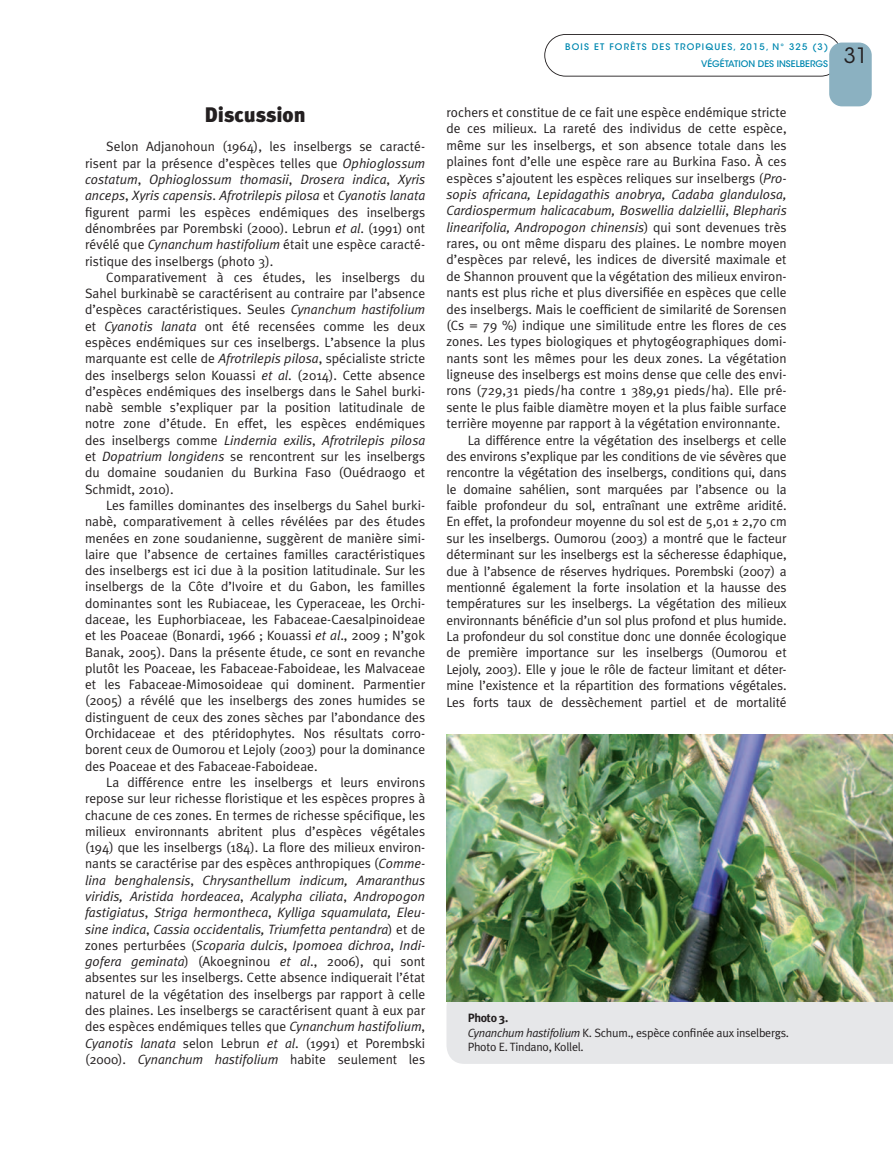
<style>
.page{position:relative;width:893px;height:1149px;background:#fff}
.page>*{position:absolute;margin:0;border:0;box-sizing:border-box;transform-origin:0 0}
.t1{font:900 21px "Meta Plus";color:#231f20}
.t2{font:21px "ITC Avant Garde Std";color:#231f20}
.t3{font:13.5px/16.4px "Meta Plus Normal";color:#231f20;text-align:justify}
.t4{font:italic 13.5px "Meta Plus Normal";color:#231f20}
.t5{font:12px/14.4px "Meta Plus Normal";letter-spacing:-.02em;color:#231f20}
.t6{font:700 12px "Meta Plus";letter-spacing:-.02em;color:#231f20}
.t7{font:500 9px/17.2px "ITC Avant Garde Std";letter-spacing:.13em;color:#0088b0}
.s1{font-style:italic}
.s2{font-style:normal}
</style>
<div class="page">
<svg style="left:544px;top:34px;width:298px;height:43px"></svg>
<div style="left:829px;top:43px;width:43px;height:63px;background:#8bb1c1;border-radius:13px"></div>
<div style="left:446px;top:1000px;width:447px;height:63px;background:#e6e7e9"></div>
<img style="left:446px;top:734px;width:447px;height:266px">
<h1 class="t1" style="left:205px;top:103px;width:103px">Discussion</h1>
<p class="t3" style="left:85px;top:138px;width:342px;text-indent:21px">Selon Adjanohoun (1964), les inselbergs se caracté&shy;risent par la présence d’espèces telles que <span class="s1">Ophioglossum costatum</span>, <span class="s1">Ophioglossum thomasii</span>, <span class="s1">Drosera indica</span>, <span class="s1">Xyris anceps</span>, <span class="s1">Xyris capensis</span>. <span class="s1">Afrotrilepis pilosa</span> et <span class="s1">Cyanotis lanata </span>figurent parmi les espèces endémiques des inselbergs dénombrées par Porembski (2000). Lebrun <span class="s1">et al</span>. (1991) ont révélé que <span class="s1">Cynanchum hastifolium</span> était une espèce caracté&shy;ristique des inselbergs (photo 3).</p>
<p class="t3" style="left:85px;top:269px;width:342px;text-indent:21px">Comparativement à ces études, les inselbergs du Sahel burkinabè se caractérisent au contraire par l’absence d’espèces caractéristiques. Seules <span class="s1">Cynanchum hastifolium </span>et <span class="s1">Cyanotis lanata</span> ont été recensées comme les deux espèces endémiques sur ces inselbergs. L’absence la plus marquante est celle de <span class="s1">Afrotrilepis pilosa</span>, spécialiste stricte des inselbergs selon Kouassi <span class="s1">et al</span>. (2014). Cette absence d’espèces endémiques des inselbergs dans le Sahel burki&shy;nabè semble s’expliquer par la position latitudinale de notre zone d’étude. En effet, les espèces endémiques des inselbergs comme <span class="s1">Lindernia exilis</span>, <span class="s1">Afrotrilepis pilosa </span>et <span class="s1">Dopatrium longidens</span> se rencontrent sur les inselbergs du domaine soudanien du Burkina Faso (Ouédraogo et Schmidt, 2010).</p>
<p class="t3" style="left:85px;top:496px;width:342px;text-indent:21px">Les familles dominantes des inselbergs du Sahel burki&shy;nabè, comparativement à celles révélées par des études menées en zone soudanienne, suggèrent de manière simi&shy;laire que l’absence de certaines familles caractéristiques des inselbergs est ici due à la position latitudinale. Sur les inselbergs de la Côte d’Ivoire et du Gabon, les familles dominantes sont les Rubiaceae, les Cyperaceae, les Orchi&shy;daceae, les Euphorbiaceae, les Fabaceae-Caesalpinoideae et les Poaceae (Bonardi, 1966 ; Kouassi <span class="s1">et al</span>., 2009 ; N’gok Banak, 2005). Dans la présente étude, ce sont en revanche plutôt les Poaceae, les Fabaceae-Faboideae, les Malvaceae et les Fabaceae-Mimosoideae qui dominent. Parmentier (2005) a révélé que les inselbergs des zones humides se distinguent de ceux des zones sèches par l’abondance des Orchidaceae et des ptéridophytes. Nos résultats corro&shy;borent ceux de Oumorou et Lejoly (2003) pour la dominance des Poaceae et des Fabaceae-Faboideae.</p>
<p class="t3" style="left:85px;top:773px;width:342px;text-indent:21px">La différence entre les inselbergs et leurs environs repose sur leur richesse floristique et les espèces propres à chacune de ces zones. En termes de richesse spécifique, les milieux environnants abritent plus d’espèces végétales (194) que les inselbergs (184). La flore des milieux environ&shy;nants se caractérise par des espèces anthropiques (<span class="s1">Comme&shy;lina benghalensis</span>, <span class="s1">Chrysanthellum indicum, Amaranthus viridis, Aristida hordeacea</span>, <span class="s1">Acalypha ciliata</span>, <span class="s1">Andropogon fastigiatus</span>, <span class="s1">Striga hermontheca</span>, <span class="s1">Kylliga squamulata, Eleu&shy;sine indica</span>, <span class="s1">Cassia occidentalis, Triumfetta pentandra</span>) et de zones perturbées (<span class="s1">Scoparia dulcis</span>, <span class="s1">Ipomoea dichroa</span>, <span class="s1">Indi&shy;gofera geminata</span>) (Akoegninou <span class="s1">et al</span>., 2006), qui sont absentes sur les inselbergs. Cette absence indiquerait l’état naturel de la végétation des inselbergs par rapport à celle des plaines. Les inselbergs se caractérisent quant à eux par des espèces endémiques telles que <span class="s1">Cynanchum hastifolium</span>, <span class="s1">Cyanotis lanata</span> selon Lebrun <span class="s1">et al</span>. (1991) et Porembski (2000). <span class="s1">Cynanchum hastifolium</span> habite seulement les</p>
<p class="t7" style="left:701px;top:38px;width:129px;text-indent:-136px">BOIS ET FORÊTS DES TROPIQUES, 2015, N° 325 (3)<br>VÉGÉTATION DES</p>
<p class="t7" style="left:777px;top:55px;width:6px">INSE</p>
<p class="t7" style="left:796px;top:55px;width:17px">LBERGS</p>
<p class="t3" style="left:446px;top:104px;width:342px">rochers et constitue de ce fait une espèce endémique stricte</p>
<p class="t3" style="left:446px;top:120px;width:342px">de ces milieux. La rareté des individus de cette espèce,</p>
<p class="t3" style="left:446px;top:137px;width:342px">même sur les inselbergs, et son absence totale dans les</p>
<p class="t3" style="left:446px;top:153px;width:342px">plaines font d’elle une espèce rare au Burkina Faso. À ces</p>
<p class="t3" style="left:446px;top:169px;width:342px">espèces s’ajoutent les espèces reliques sur inselbergs (<span class="s1">Pro-</span></p>
<p class="t4" style="left:446px;top:186px;width:342px">sopis africana, Lepidagathis anobrya, Cadaba glandulosa,</p>
<p class="t4" style="left:446px;top:203px;width:342px">Cardiospermum halicacabum, Boswellia dalziellii<span class="s2">,</span> Blepharis</p>
<p class="t4" style="left:446px;top:219px;width:342px">linearifolia, Andropogon chinensis<span class="s2">) qui sont devenues très</span></p>
<p class="t3" style="left:446px;top:235px;width:342px">rares, ou ont même disparu des plaines. Le nombre moyen</p>
<p class="t3" style="left:446px;top:251px;width:342px">d’espèces par relevé, les indices de diversité maximale et</p>
<p class="t3" style="left:446px;top:268px;width:342px">de Shannon prouvent que la végétation des milieux environ-</p>
<p class="t3" style="left:446px;top:284px;width:342px">nants est plus riche et plus diversifiée en espèces que celle</p>
<p class="t3" style="left:446px;top:300px;width:342px">des inselbergs. Mais le coefficient de similarité de Sorensen</p>
<p class="t3" style="left:446px;top:317px;width:342px">(Cs = 79 %) indique une similitude entre les flores de ces</p>
<p class="t3" style="left:446px;top:333px;width:342px">zones. Les types biologiques et phytogéographiques domi-</p>
<p class="t3" style="left:446px;top:349px;width:342px">nants sont les mêmes pour les deux zones. La végétation</p>
<p class="t3" style="left:446px;top:366px;width:342px">ligneuse des inselbergs est moins dense que celle des envi-</p>
<p class="t3" style="left:446px;top:382px;width:342px">rons (729,31 pieds/ha contre 1 389,91 pieds/ha). Elle pré-</p>
<p class="t3" style="left:446px;top:398px;width:342px">sente le plus faible diamètre moyen et la plus faible surface</p>
<p class="t3" style="left:446px;top:415px;width:335px">terrière moyenne par rapport à la végétation environnante.</p>
<p class="t3" style="left:468px;top:431px;width:320px">La différence entre la végétation des inselbergs et celle</p>
<p class="t3" style="left:446px;top:448px;width:342px">des environs s’explique par les conditions de vie sévères que</p>
<p class="t3" style="left:446px;top:464px;width:342px">rencontre la végétation des inselbergs, conditions qui, dans</p>
<p class="t3" style="left:446px;top:480px;width:342px">le domaine sahélien, sont marquées par l’absence ou la</p>
<p class="t3" style="left:446px;top:497px;width:342px">faible profondeur du sol, entraînant une extrême aridité.</p>
<p class="t3" style="left:446px;top:513px;width:342px">En effet, la profondeur moyenne du sol est de 5,01 ± 2,70 cm</p>
<p class="t3" style="left:446px;top:529px;width:342px">sur les inselbergs. Oumorou (2003) a montré que le facteur</p>
<p class="t3" style="left:446px;top:546px;width:342px">déterminant sur les inselbergs est la sécheresse édaphique,</p>
<p class="t3" style="left:446px;top:562px;width:342px">due à l’absence de réserves hydriques. Porembski (2007) a</p>
<p class="t3" style="left:446px;top:578px;width:342px">mentionné également la forte insolation et la hausse des</p>
<p class="t3" style="left:446px;top:595px;width:342px">températures sur les inselbergs. La végétation des milieux</p>
<p class="t3" style="left:446px;top:611px;width:342px">environnants bénéficie d’un sol plus profond et plus humide.</p>
<p class="t3" style="left:446px;top:628px;width:342px">La profondeur du sol constitue donc une donnée écologique</p>
<p class="t3" style="left:446px;top:644px;width:342px">de première importance sur les inselbergs (Oumorou et</p>
<p class="t3" style="left:446px;top:660px;width:342px">Lejoly, 2003). Elle y joue le rôle de facteur limitant et déter-</p>
<p class="t3" style="left:446px;top:677px;width:342px">mine l’existence et la répartition des formations végétales.</p>
<p class="t3" style="left:446px;top:693px;width:342px">Les forts taux de dessèchement partiel et de mortalité</p>
<h1 class="t2" style="left:844px;top:43px;width:26px">31</h1>
<p class="t6" style="left:468px;top:1010px;width:42px">Photo 3.</p>
<p class="t5" style="left:468px;top:1024px;width:323px"><span class="s1">Cynanchum hastifolium</span> K. Schum., espèce confinée aux inselbergs.<br>Photo E. Tindano, Kollel.</p>
</div>
